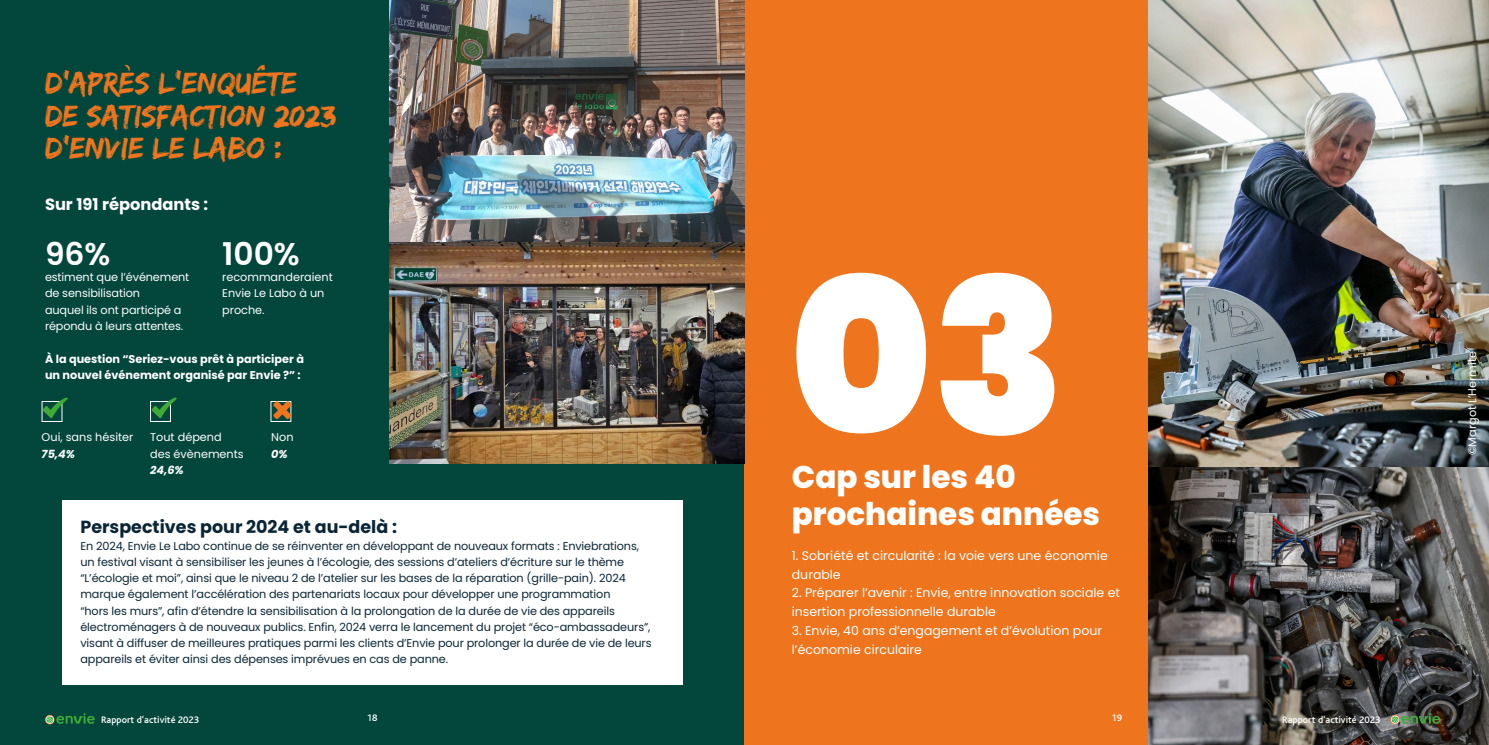
<style>
.page{position:relative;width:1489px;height:745px;background:#fff}
.page>*{position:absolute;margin:0;border:0;box-sizing:border-box;transform-origin:0 0}
.t1{font:900 216px "Poppins";color:#fff}
.t2{font:31.25px/32.5px "Edo SZ";color:#ee751e}
.t3{font:800 31.25px/36.2px "Poppins";color:#fff}
.t4{font:600 31.25px "Poppins";color:#fff}
.t5{font:700 17.5px "Poppins";color:#0a2536}
.t6{font:700 16.25px "Poppins";color:#fff}
.t7{font:12.5px/18.8px "Poppins";color:#fff}
.t8{font:11.25px/16.2px "Poppins";letter-spacing:-.01em;color:#0a2536}
.t9{font:11.25px/16.2px "Poppins";color:#fff}
.t10{font:700 11.25px/16.2px "Poppins";color:#fff}
.t11{font:italic 700 11.25px "Poppins";color:#fff}
.t12{font:500 10px "Bliss";color:#fff}
</style>
<div class="page">
<div style="left:0;top:0;width:744px;height:744px;background:#02463c"></div>
<div style="left:744px;top:0;width:744px;height:744px;background:#ee751e"></div>
<img style="left:389px;top:0;width:355px;height:463px">
<svg style="left:46px;top:713px;width:49px;height:10px"></svg>
<img style="left:1148px;top:465px;width:340px;height:279px">
<svg style="left:1390px;top:712px;width:49px;height:11px"></svg>
<svg style="left:43px;top:397px;width:25px;height:21px"></svg>
<div style="left:150px;top:401px;width:21px;height:20px;border:1px solid #fff"></div>
<svg style="left:152px;top:397px;width:25px;height:21px"></svg>
<svg style="left:273px;top:401px;width:18px;height:18px"></svg>
<div style="left:62px;top:500px;width:620px;height:184px;background:#fff"></div>
<img style="left:1148px;top:0;width:340px;height:465px">
<h2 class="t2" style="left:45px;top:66px;width:292px">D’APRÈS L’ENQUÊTE<br>DE SATISFACTION 2023<br>D’ENVIE LE LABO :</h2>
<h3 class="t6" style="left:45px;top:194px;width:165px">Sur 191 répondants :</h3>
<h2 class="t4" style="left:45px;top:236px;width:67px">96%</h2>
<p class="t9" style="left:45px;top:269px;width:146px">estiment que l’événement de sensibilisation<br>auquel ils ont participé a répondu à leurs attentes.</p>
<h2 class="t4" style="left:222px;top:236px;width:79px">100%</h2>
<p class="t9" style="left:222px;top:269px;width:112px">recommanderaient<br>Envie Le Labo à un proche.</p>
<p class="t10" style="left:45px;top:350px;width:260px">À la question “Seriez-vous prêt à participer à un nouvel événement organisé par Envie ?” :</p>
<p class="t9" style="left:42px;top:429px;width:93px">Oui, sans hésiter</p>
<p class="t11" style="left:42px;top:447px;width:35px">75,4%</p>
<p class="t9" style="left:150px;top:429px;width:95px">Tout dépend des évènements</p>
<p class="t11" style="left:150px;top:463px;width:35px">24,6%</p>
<p class="t9" style="left:271px;top:429px;width:24px">Non</p>
<p class="t11" style="left:271px;top:447px;width:18px">0%</p>
<h3 class="t5" style="left:80px;top:516px;width:318px">Perspectives pour 2024 et au-delà :</h3>
<p class="t8" style="left:80px;top:537px;width:572px">En 2024, Envie Le Labo continue de se réinventer en développant de nouveaux formats : Enviebrations, un festival visant à sensibiliser les jeunes à l’écologie, des sessions d’ateliers d’écriture sur le thème “L’écologie et moi”, ainsi que le niveau 2 de l’atelier sur les bases de la réparation (grille-pain). 2024 marque également l’accélération des partenariats locaux pour développer une programmation<br>“hors les murs”, afin d’étendre la sensibilisation à la prolongation de la durée de vie des appareils électroménagers à de nouveaux publics. Enfin, 2024 verra le lancement du projet “éco-ambassadeurs”, visant à diffuser de meilleures pratiques parmi les clients d’Envie pour prolonger la durée de vie de leurs appareils et éviter ainsi des dépenses imprévues en cas de panne.</p>
<h1 class="t1" style="left:789px;top:233px;width:277px">03</h1>
<h2 class="t3" style="left:791px;top:459px;width:310px">Cap sur les 40 prochaines années</h2>
<p class="t7" style="left:791px;top:546px;width:317px">1. Sobriété et circularité : la voie vers une économie durable</p>
<p class="t7" style="left:791px;top:583px;width:329px">2. Préparer l’avenir : Envie, entre innovation sociale et insertion professionnelle durable</p>
<p class="t7" style="left:791px;top:621px;width:312px">3. Envie, 40 ans d’engagement et d’évolution pour l’économie circulaire</p>
<p class="t12" style="left:101px;top:713px;width:100px">Rapport d’activité 2023</p>
<p class="t12" style="left:367px;top:712px;width:12px">18</p>
<p class="t12" style="left:1282px;top:713px;width:100px">Rapport d’activité 2023</p>
<p class="t12" style="left:1111px;top:712px;width:12px">19</p>
<p class="t9" style="left:1463px;top:455px;width:106px;rotate:-90deg">©Margot L’Hermite</p>
</div>
